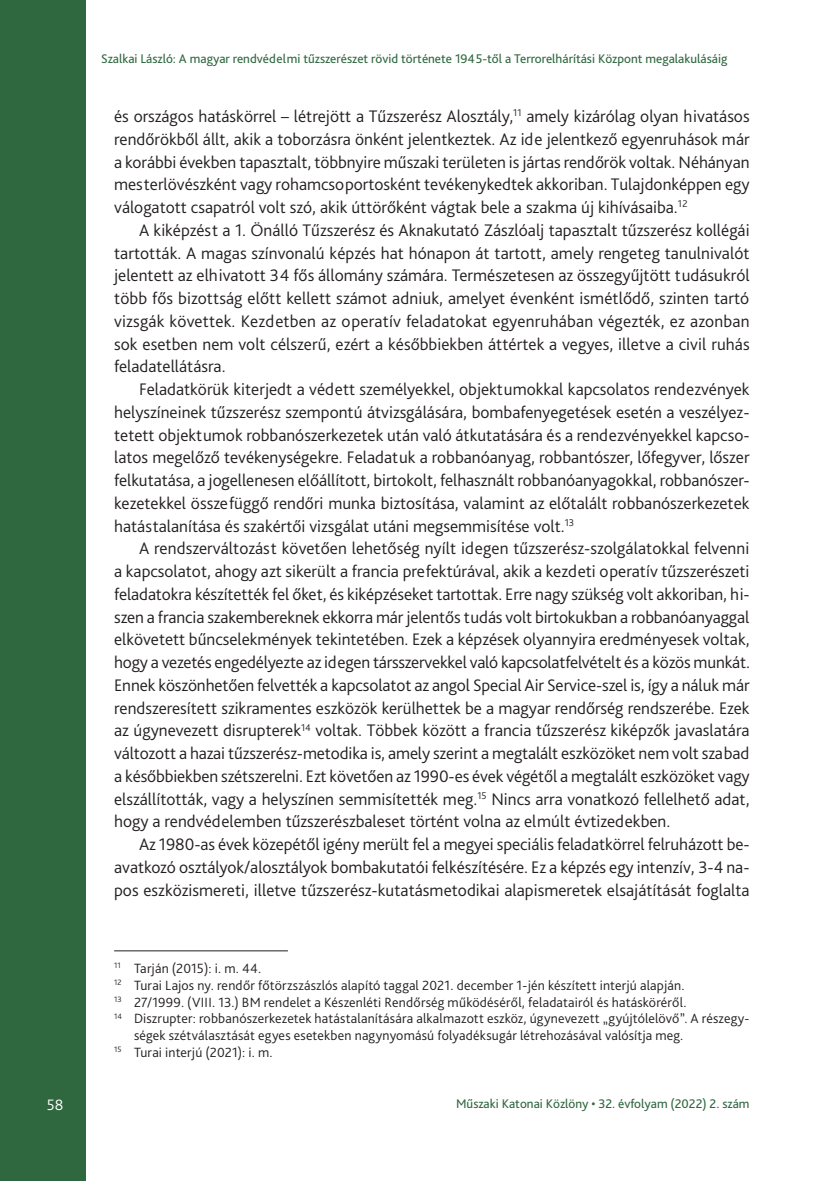
<style>
.page{position:relative;width:834px;height:1181px;background:#fff}
.page>*{position:absolute;margin:0;border:0;box-sizing:border-box;transform-origin:0 0}
.Szöveg{font:300 17.5px/22.8px "Bliss Pro";color:#231f20;text-align:justify}
.Szöveg_1st{font:300 17.5px/22.8px "Bliss Pro";color:#231f20;text-align:justify}
.t1{font:300 15.75px "Bliss Pro";color:#fff}
.Lábjegyzet{font:300 14px/16.8px "Bliss Pro";letter-spacing:.01em;color:#231f20}
.t2{font:13.12px "Bliss Pro";color:#2f673f}
</style>
<div class="page">
<div style="left:0;top:0;width:85px;height:1181px;background:#2f673f"></div>
<hr style="left:114px;top:950px;width:174px;height:1px;background:#231f20">
<p class="t2" style="left:101px;top:50px;width:627px">Szalkai László: A magyar rendvédelmi tűzszerészet rövid története 1945-től a Terrorelhárítási Központ megalakulásáig</p>
<p class="Szöveg_1st" style="left:114px;top:104px;width:637px">és országos hatáskörrel – létrejött a Tűzszerész Alosztály,<sup>11</sup> amely kizárólag olyan hivatásos rendőrökből állt, akik a toborzásra önként jelentkeztek. Az ide jelentkező egyenruhások már a korábbi években tapasztalt, többnyire műszaki területen is jártas rendőrök voltak. Néhányan mesterlövészként vagy rohamcsoportosként tevékenykedtek akkoriban. Tulajdonképpen egy válogatott csapatról volt szó, akik úttörőként vágtak bele a szakma új kihívásaiba.<sup>12</sup></p>
<p class="Szöveg" style="left:114px;top:218px;width:637px;text-indent:25px">A kiképzést a -1. Önálló Tűzszerész és Aknakutató Zászlóalj tapasztalt tűzszerész kollégái tartották. A magas színvonalú képzés hat hónapon át tartott, amely rengeteg tanulnivalót jelentett az elhivatott 34 fős állomány számára. Természetesen az összegyűjtött tudásukról több fős bizottság előtt kellett számot adniuk, amelyet évenként ismétlődő, szinten tartó vizsgák követtek. Kezdetben az operatív feladatokat egyenruhában végezték, ez azonban sok esetben nem volt célszerű, ezért a későbbiekben áttértek a vegyes, illetve a civil ruhás feladatellátásra.</p>
<p class="Szöveg" style="left:114px;top:377px;width:636px;text-indent:25px">Feladatkörük kiterjedt a védett személyekkel, objektumokkal kapcsolatos rendezvények helyszíneinek tűzszerész szempontú átvizsgálására, bombafenyegetések esetén a veszélyez&shy;tetett objektumok robbanószerkezetek után való átkutatására és a rendezvényekkel kapcso&shy;latos megelőző tevékenységekre. Feladatuk a robbanóanyag, robbantószer, lőfegyver, lőszer felkutatása, a jogellenesen előállított, birtokolt, felhasznált robbanóanyagokkal, robbanószer&shy;kezetekkel összefüggő rendőri munka biztosítása, valamint az előtalált robbanószerkezetek hatástalanítása és szakértői vizsgálat utáni megsemmisítése volt.<sup>13</sup></p>
<p class="Szöveg" style="left:114px;top:537px;width:637px;text-indent:25px">A rendszerváltozást követően lehetőség nyílt idegen tűzszerész-szolgálatokkal felvenni a kapcsolatot, ahogy azt sikerült a francia prefektúrával, akik a kezdeti operatív tűzszerészeti feladatokra készítették fel őket, és kiképzéseket tartottak. Erre nagy szükség volt akkoriban, hi&shy;szen a francia szakembereknek ekkorra már jelentős tudás volt birtokukban a robbanóanyaggal elkövetett bűncselekmények tekintetében. Ezek a képzések olyannyira eredményesek voltak, hogy a vezetés engedélyezte az idegen társszervekkel való kapcsolatfelvételt és a közös munkát.<br>Ennek köszönhetően felvették a kapcsolatot az angol Special Air Service-szel is, így a náluk már rendszeresített szikramentes eszközök kerülhettek be a magyar rendőrség rendszerébe. Ezek az úgynevezett disrupterek<sup>14</sup> voltak. Többek között a francia tűzszerész kiképzők javaslatára változott a hazai tűzszerész-metodika is, amely szerint a megtalált eszközöket nem volt szabad a későbbiekben szétszerelni. Ezt követően az -1990-es évek végétől a megtalált eszközöket vagy elszállították, vagy a helyszínen semmisítették meg.<sup>15</sup> Nincs arra vonatkozó fellelhető adat, hogy a rendvédelemben tűzszerészbaleset történt volna az elmúlt évtizedekben.</p>
<p class="Szöveg" style="left:114px;top:832px;width:637px;text-indent:25px">Az 1980-as évek közepétől igény merült fel a megyei speciális feladatkörrel felruházott be&shy;avatkozó osztályok/alosztályok bombakutatói felkészítésére. Ez a képzés egy intenzív, 3-4 na&shy;pos eszközismereti, illetve tűzszerész-kutatásmetodikai alapismeretek elsajátítását foglalta</p>
<p class="Lábjegyzet" style="left:114px;top:959px;width:148px"><sup>11</sup> Tarján (2015): i. m. 44.</p>
<p class="Lábjegyzet" style="left:114px;top:976px;width:571px"><sup>12</sup> Turai Lajos ny. rendőr főtörzszászlós alapító taggal 2021. december 1-jén készített interjú alapján.</p>
<p class="Lábjegyzet" style="left:114px;top:993px;width:574px"><sup>13</sup> 27/1999. (VIII. -13.) BM rendelet a Készenléti Rendőrség működéséről, feladatairól és hatásköréről.</p>
<p class="Lábjegyzet" style="left:134px;top:1010px;width:617px;text-indent:-20px"><sup>14</sup> Diszrupter: robbanószerkezetek hatástalanítására alkalmazott eszköz, úgynevezett „gyújtólelövő”. A részegy&shy;ségek szétválasztását egyes esetekben nagynyomású folyadéksugár létrehozásával valósítja meg.</p>
<p class="Lábjegyzet" style="left:114px;top:1043px;width:160px"><sup>15</sup> Turai interjú (2021): i. m.</p>
<p class="t1" style="left:47px;top:1095px;width:18px">58</p>
<p class="t2" style="left:456px;top:1095px;width:295px">Műszaki Katonai Közlöny • 32. évfolyam (2022) 2. szám</p>
</div>
